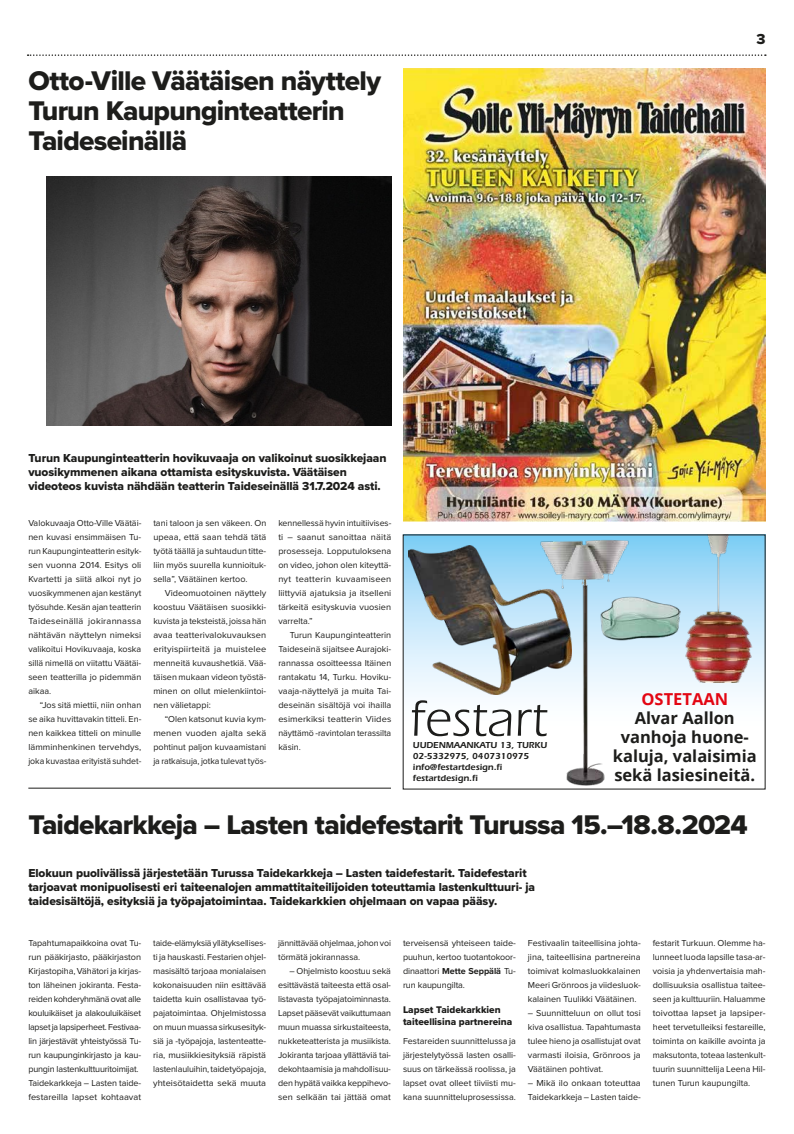
<style>
.page{position:relative;width:794px;height:1134px;background:#fff}
.page>*{position:absolute;margin:0;border:0;box-sizing:border-box;transform-origin:0 0}
.t1{font:51.8px "ITC Eras Std";letter-spacing:.01em;color:#1d1d1b}
.t2{font:28px/30px "Proxima Nova Extrabld";letter-spacing:-.025em;color:#1d1d1b}
.t3{font:700 16.5px/19px "Open Sans";color:#1d1d1b;text-align:center}
.t4{font:700 16.5px "Open Sans";color:#e30613}
.t5{font:15px "Proxima Nova Extrabld";color:#1d1d1b}
.t6{font:12px/14px "Proxima Nova Extrabld";letter-spacing:-.005em;color:#1d1d1b}
.t7{font:10px/12px "Proxima Nova Extrabld";color:#1d1d1b}
.t8{font:9px/14px "Proxima Nova";letter-spacing:-.005em;color:#1d1d1b;text-align:justify}
.t9{font:600 9px/11px "ITC Eras Std";color:#1d1d1b}
.s1{font-weight:700}
</style>
<div class="page">
<svg style="left:28px;top:54px;width:738px;height:2px"></svg>
<svg style="left:405px;top:536px;width:358px;height:161px"></svg>
<img style="left:685px;top:536px;width:67px;height:147px">
<img style="left:408px;top:545px;width:129px;height:150px">
<img style="left:631px;top:596px;width:49px;height:44px">
<img style="left:537px;top:538px;width:94px;height:248px">
<img style="left:47px;top:176px;width:344px;height:250px">
<hr style="left:28px;top:788px;width:363px;height:1px;background:#1d1d1b">
<img style="left:403px;top:68px;width:362px;height:454px">
<h2 class="t2" style="left:28px;top:65px;width:354px">Otto-Ville Väätäisen näyttely<br>Turun Kaupunginteatterin<br>Taideseinällä</h2>
<h3 class="t5" style="left:756px;top:28px;width:11px">3</h3>
<h3 class="t6" style="left:28px;top:451px;width:360px">Turun Kaupunginteatterin hovikuvaaja on valikoinut suosikkejaan vuosikymmenen aikana ottamista esityskuvista. Väätäisen videoteos kuvista nähdään teatterin Taideseinällä 31.7.2024 asti.</h3>
<p class="t8" style="left:28px;top:516px;width:114px">Valokuvaaja Otto-Ville Väätäi&shy;nen kuvasi ensimmäisen Tu&shy;run Kaupunginteatterin esityk&shy;sen vuonna 2014. Esitys oli Kvartetti ja siitä alkoi nyt jo vuosikymmenen ajan kestänyt työsuhde. Kesän ajan teatterin Taideseinällä jokirannassa nähtävän näyttelyn nimeksi valikoitui Hovikuvaaja, koska sillä nimellä on viitattu Väätäi&shy;seen teatterilla jo pidemmän aikaa.</p>
<p class="t8" style="left:28px;top:698px;width:114px;text-indent:11px">“Jos sitä miettii, niin onhan se aika huvittavakin titteli. En&shy;nen kaikkea titteli on minulle lämminhenkinen tervehdys, joka kuvastaa erityistä suhdet-</p>
<p class="t8" style="left:153px;top:516px;width:114px">tani taloon ja sen väkeen. On upeaa, että saan tehdä tätä työtä täällä ja suhtaudun titte&shy;liin myös suurella kunnioituk&shy;sella”, Väätäinen kertoo.</p>
<p class="t8" style="left:153px;top:586px;width:115px;text-indent:11px">Videomuotoinen näyttely koostuu Väätäisen suosikki&shy;kuvista ja teksteistä, joissa hän avaa teatterivalokuvauksen erityispiirteitä ja muistelee menneitä kuvaushetkiä. Vää&shy;täisen mukaan videon työstä&shy;minen on ollut mielenkiintoi&shy;nen välietappi:</p>
<p class="t8" style="left:153px;top:712px;width:114px;text-indent:11px">“Olen katsonut kuvia kym&shy;menen vuoden ajalta sekä pohtinut paljon kuvaamistani ja ratkaisuja, jotka tulevat työs-</p>
<p class="t8" style="left:278px;top:516px;width:115px">kennellessä hyvin intuitiivises&shy;ti – saanut sanoittaa näitä prosesseja. Lopputuloksena on video, johon olen kiteyttä&shy;nyt teatterin kuvaamiseen liittyviä ajatuksia ja itselleni tärkeitä esityskuvia vuosien varrelta.”</p>
<p class="t8" style="left:278px;top:628px;width:115px;text-indent:11px">Turun Kaupunginteatterin Taideseinä sijaitsee Aurajoki&shy;rannassa osoitteessa Itäinen rantakatu 14, Turku. Hoviku&shy;vaaja-näyttelyä ja muita Tai&shy;deseinän sisältöjä voi ihailla esimerkiksi teatterin Viides näyttämö -ravintolan terassilta käsin.</p>
<h1 class="t1" style="left:410px;top:690px;width:139px">festart</h1>
<p class="t9" style="left:413px;top:739px;width:136px">UUDENMAANKATU 13, TURKU<br>02-5332975, 0407310975 info@festartdesign.fi festartdesign.fi</p>
<h3 class="t4" style="left:641px;top:687px;width:88px">OSTETAAN</h3>
<h3 class="t3" style="left:613px;top:708px;width:145px">Alvar Aallon vanhoja huone&shy;kaluja, valaisimia sekä lasiesineitä.</h3>
<h2 class="t2" style="left:28px;top:809px;width:721px">Taidekarkkeja – Lasten taidefestarit Turussa 15.–18.8.2024</h2>
<p class="t6" style="left:28px;top:866px;width:508px">Elokuun puolivälissä järjestetään Turussa Taidekarkkeja – Lasten taidefestarit. Taidefestarit tarjoavat monipuolisesti eri taiteenalojen ammattitaiteilijoiden toteuttamia lastenkulttuuri- ja taidesisältöjä, esityksiä ja työpajatoimintaa. Taidekarkkien ohjelmaan on vapaa pääsy.</p>
<p class="t8" style="left:28px;top:936px;width:114px;text-align:left">Tapahtumapaikkoina ovat Tu&shy;run pääkirjasto, pääkirjaston<br>Kirjastopiha, Vähätori ja kirjas&shy;ton läheinen jokiranta. Festa&shy;reiden kohderyhmänä ovat alle kouluikäiset ja alakouluikäiset lapset ja lapsiperheet. Festivaa&shy;lin järjestävät yhteistyössä Tu&shy;run kaupunginkirjasto ja kau&shy;pungin lastenkulttuuritoimijat.<br>Taidekarkkeja – Lasten taide&shy;festareilla lapset kohtaavat</p>
<p class="t8" style="left:153px;top:936px;width:114px">taide-elämyksiä yllätyksellises&shy;ti ja hauskasti. Festarien ohjel&shy;masisältö tarjoaa monialaisen kokonaisuuden niin esittävää taidetta kuin osallistavaa työ&shy;pajatoimintaa. Ohjelmistossa on muun muassa sirkusesityk&shy;siä ja -työpajoja, lastenteatte&shy;ria, musiikkiesityksiä räpistä lastenlauluihin, taidetyöpajoja, yhteisötaidetta sekä muuta</p>
<p class="t8" style="left:278px;top:936px;width:114px">jännittävää ohjelmaa, johon voi törmätä jokirannassa.</p>
<p class="t8" style="left:278px;top:964px;width:114px;text-indent:11px">– Ohjelmisto koostuu sekä esittävästä taiteesta että osal&shy;listavasta työpajatoiminnasta.<br>Lapset pääsevät vaikuttumaan muun muassa sirkustaiteesta, nukketeatterista ja musiikista.<br>Jokiranta tarjoaa yllättäviä tai&shy;dekohtaamisia ja mahdollisuu&shy;den hypätä vaikka keppihevo&shy;sen selkään tai jättää omat</p>
<p class="t8" style="left:403px;top:936px;width:114px">terveisensä yhteiseen taide&shy;puuhun, kertoo tuotantokoor&shy;dinaattori <span class="s1">Mette Seppälä</span> Tu&shy;run kaupungilta.</p>
<p class="t7" style="left:403px;top:1004px;width:111px">Lapset Taidekarkkien taiteellisina partnereina</p>
<p class="t8" style="left:403px;top:1034px;width:114px">Festareiden suunnittelussa ja järjestelytyössä lasten osalli&shy;suus on tärkeässä roolissa, ja lapset ovat olleet tiiviisti mu&shy;kana suunnitteluprosessissa.</p>
<p class="t8" style="left:528px;top:936px;width:114px">Festivaalin taiteellisina johta&shy;jina, taiteellisina partnereina toimivat kolmasluokkalainen Meeri Grönroos ja viidesluok&shy;kalainen Tuulikki Väätäinen.</p>
<p class="t8" style="left:528px;top:1006px;width:114px">– Suunnitteluun on ollut tosi kiva osallistua. Tapahtumasta tulee hieno ja osallistujat ovat varmasti iloisia, Grönroos ja Väätäinen pohtivat.</p>
<p class="t8" style="left:528px;top:1076px;width:114px">– Mikä ilo onkaan toteuttaa<br>Taidekarkkeja – Lasten taide-</p>
<p class="t8" style="left:653px;top:936px;width:114px">festarit Turkuun. Olemme ha&shy;lunneet luoda lapsille tasa-ar&shy;voisia ja yhdenvertaisia mah&shy;dollisuuksia osallistua taitee&shy;seen ja kulttuuriin. Haluamme toivottaa lapset ja lapsiper&shy;heet tervetulleiksi festareille, toiminta on kaikille avointa ja maksutonta, toteaa lastenkult&shy;tuurin suunnittelija Leena Hil&shy;tunen Turun kaupungilta.</p>
</div>
